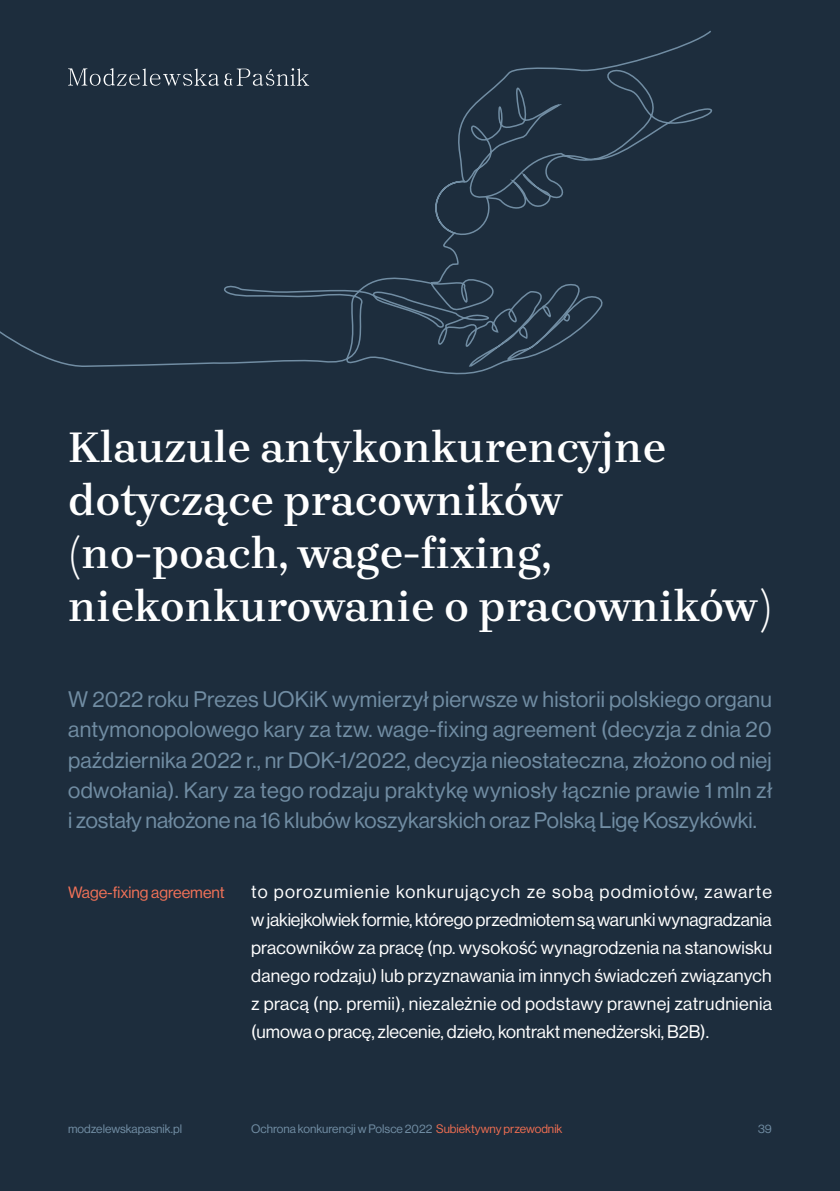
<style>
.page{position:relative;width:840px;height:1191px;background:#fff}
.page>*{position:absolute;margin:0;border:0;box-sizing:border-box;transform-origin:0 0}
.t1{font:600 44px/52.8px "Brygada 1918";color:#fff}
.t2{font:22px/30px "Neue Haas Display";color:#718da3;text-align:justify}
.t3{font:18px/28px "Neue Haas Display";color:#fff;text-align:justify}
.t4{font:16px "Neue Haas Display";color:#f37258}
.t5{font:12px "Neue Haas Display";color:#718da3}
.s1{color:#ed6d51}
</style>
<div class="page">
<div style="left:0;top:0;width:839px;height:1191px;background:#1d2d3d"></div>
<svg style="left:0;top:30px;width:713px;height:345px"></svg>
<h1 class="t1" style="left:68px;top:425px;width:704px">Klauzule antykonkurencyjne dotyczące pracowników (no-poach, wage-fixing, niekonkurowanie o pracowników)</h1>
<p class="t2" style="left:68px;top:685px;width:705px">W 2022 roku Prezes UOKiK wymierzył pierwsze w historii polskiego organu antymonopolowego kary za tzw. wage-fixing agreement (decyzja z dnia 20 października 2022 r., nr DOK-1/2022, decyzja nieostateczna, złożono od niej odwołania). Kary za tego rodzaju praktykę wyniosły łącznie prawie 1 mln zł i zostały nałożone na 16 klubów koszykarskich oraz Polską Ligę Koszykówki.</p>
<p class="t4" style="left:68px;top:883px;width:158px">Wage-fixing agreement</p>
<p class="t3" style="left:251px;top:878px;width:522px">to porozumienie konkurujących ze sobą podmiotów, zawarte w jakiejkolwiek formie, którego przedmiotem są warunki wynagradzania pracowników za pracę (np. wysokość wynagrodzenia na stanowisku danego rodzaju) lub przyznawania im innych świadczeń związanych z pracą (np. premii), niezależnie od podstawy prawnej zatrudnienia (umowa o pracę, zlecenie, dzieło, kontrakt menedżerski, B2B).</p>
<p class="t5" style="left:68px;top:1121px;width:115px">modzelewskapasnik.pl</p>
<p class="t5" style="left:251px;top:1121px;width:313px">Ochrona konkurencji w Polsce 2022 <span class="s1">Subiektywny przewodnik</span></p>
<p class="t5" style="left:757px;top:1121px;width:15px">39</p>
</div>
